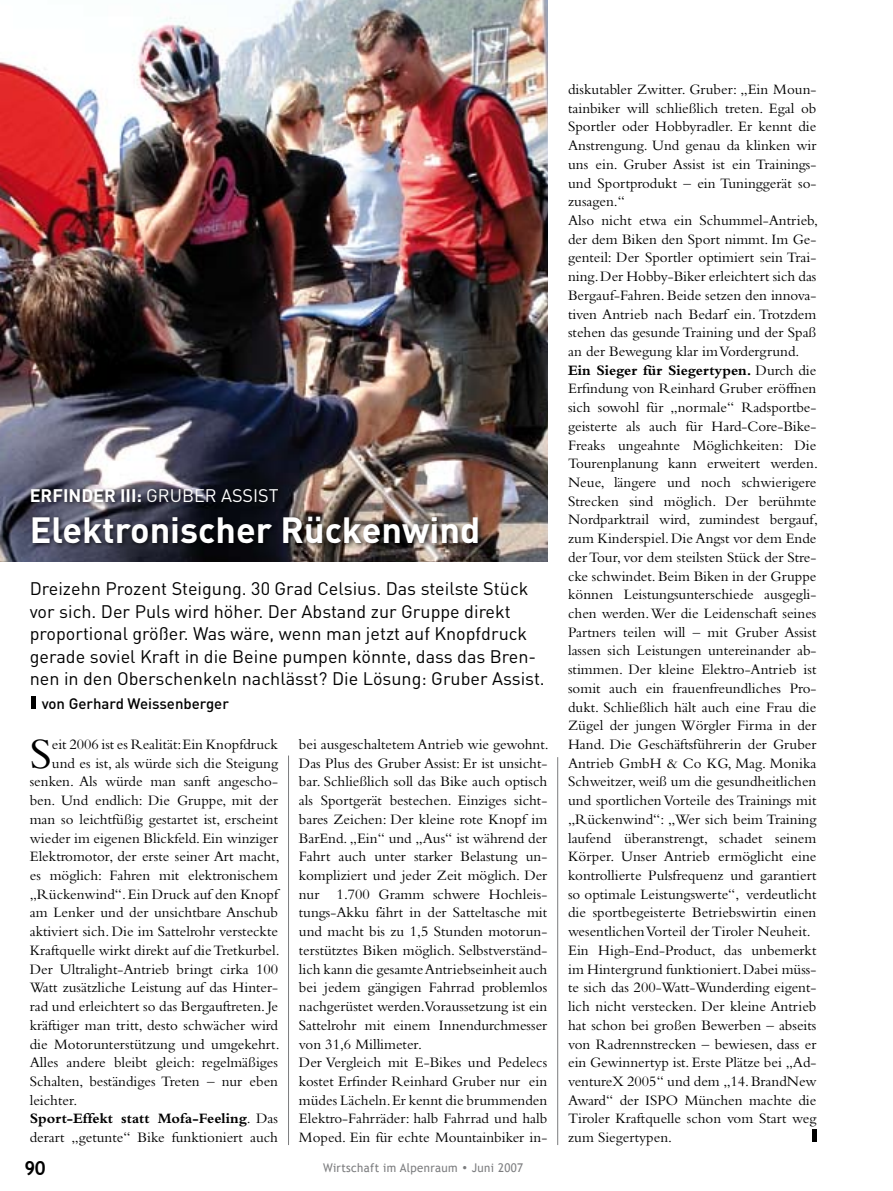
<style>
.page{position:relative;width:893px;height:1191px;background:#fff}
.page>*{position:absolute;margin:0;border:0;box-sizing:border-box;transform-origin:0 0}
.t1{font:45.15px "Bembo";color:#000}
.t2{font:700 36px "DIN";color:#fff}
.t3{font:700 19.5px "Trebuchet MS";color:#000;scale:.95 1}
.t4{font:18px/22.5px "DIN";color:#000}
.t5{font:700 18px "DIN";color:#fff}
.t6{font:15px/18.8px "Bembo";color:#000}
.t7{font:700 15px "Bembo";color:#000}
.t8{font:500 15px "DIN";color:#000}
.t9{font:12px "Trebuchet MS";letter-spacing:.03em;color:#7b7c7e;scale:.95 1}
.s1{font-weight:400}
.s2{font-weight:700}
</style>
<div class="page">
<img style="left:0;top:0;width:547px;height:562px">
<hr style="left:812px;top:1129px;width:4px;height:13px;background:#000">
<hr style="left:288px;top:755px;width:1px;height:390px;background:#7b7c7e">
<hr style="left:557px;top:757px;width:1px;height:388px;background:#7b7c7e">
<div style="left:31px;top:696px;width:5px;height:13px;background:#000"></div>
<div style="left:28px;top:485px;width:457px;height:65px;background:#000;opacity:.75"></div>
<p class="t5" style="left:30px;top:484px;width:250px">Erfinder III: <span class="s1">Grub er Assist</span></p>
<h2 class="t2" style="left:30px;top:506px;width:452px">Elektronischer Rückenwind</h2>
<p class="t4" style="left:30px;top:577px;width:517px">Dreizehn Prozent Steigung. 30 Grad Celsius. Das steilste Stück vor sich. Der Puls wird höher. Der Abstand zur Gruppe direkt proportional größer. Was wäre, wenn man jetzt auf Knopfdruck gerade soviel Kraft in die Beine pumpen könnte, dass das Bren&shy;nen in den Oberschenkeln nachlässt? Die Lösung: Gruber Assist.</p>
<p class="t8" style="left:42px;top:694px;width:189px">von Gerhard Weissenberger</p>
<h1 class="t1" style="left:30px;top:727px;width:24px">S</h1>
<p class="t6" style="left:52px;top:734px;width:228px">eit 2006 ist es Realität: Ein Knopfdruck</p>
<p class="t6" style="left:52px;top:753px;width:228px">und es ist, als würde sich die Steigung</p>
<p class="t6" style="left:30px;top:772px;width:250px">senken. Als würde man sanft angescho-</p>
<p class="t6" style="left:30px;top:791px;width:250px">ben. Und endlich: Die Gruppe, mit der</p>
<p class="t6" style="left:30px;top:809px;width:250px">man so leichtfüßig gestartet ist, erscheint</p>
<p class="t6" style="left:30px;top:828px;width:250px">wieder im eigenen Blickfeld. Ein winziger</p>
<p class="t6" style="left:30px;top:847px;width:251px">Elektromotor, der erste seiner Art macht,</p>
<p class="t6" style="left:30px;top:865px;width:250px">es möglich: Fahren mit elektronischem</p>
<p class="t6" style="left:30px;top:884px;width:250px">„Rückenwind“. Ein Druck auf den Knopf</p>
<p class="t6" style="left:30px;top:903px;width:250px">am Lenker und der unsichtbare Anschub</p>
<p class="t6" style="left:30px;top:922px;width:250px">aktiviert sich. Die im Sattelrohr versteckte</p>
<p class="t6" style="left:30px;top:940px;width:251px">Kraftquelle wirkt direkt auf die Tretkurbel.</p>
<p class="t6" style="left:30px;top:959px;width:250px">Der Ultralight-Antrieb bringt cirka 100</p>
<p class="t6" style="left:30px;top:978px;width:250px">Watt zusätzliche Leistung auf das Hinter-</p>
<p class="t6" style="left:30px;top:996px;width:250px">rad und erleichtert so das Bergauftreten. Je</p>
<p class="t6" style="left:30px;top:1015px;width:250px">kräftiger man tritt, desto schwächer wird</p>
<p class="t6" style="left:30px;top:1034px;width:251px">die Motorunterstützung und umgekehrt.</p>
<p class="t6" style="left:30px;top:1052px;width:250px">Alles andere bleibt gleich: regelmäßiges</p>
<p class="t6" style="left:30px;top:1071px;width:250px">Schalten, beständiges Treten – nur eben</p>
<p class="t6" style="left:30px;top:1090px;width:49px">leichter.</p>
<p class="t7" style="left:30px;top:1110px;width:250px">Sport-Effekt statt Mofa-Feeling<span class="s1">. Das</span></p>
<p class="t6" style="left:30px;top:1127px;width:250px">derart „getunte“ Bike funktioniert auch</p>
<p class="t6" style="left:299px;top:734px;width:251px">bei ausgeschaltetem Antrieb wie gewohnt.<br>Das Plus des Gruber Assist: Er ist unsicht&shy;bar. Schließlich soll das Bike auch optisch als Sportgerät bestechen. Einziges sicht&shy;bares Zeichen: Der kleine rote Knopf im BarEnd. „Ein“ und „Aus“ ist während der Fahrt auch unter starker Belastung un&shy;kompliziert und jeder Zeit möglich. Der nur 1.700 Gramm schwere Hochleis&shy;tungs-Akku fährt in der Satteltasche mit und macht bis zu 1,5 Stunden motorun&shy;terstütztes Biken möglich. Selbstverständ&shy;lich kann die gesamte Antriebseinheit auch bei jedem gängigen Fahrrad problemlos nachgerüstet werden.Voraussetzung ist ein Sattelrohr mit einem Innendurchmesser von 31,6 Millimeter.<br>Der Vergleich mit E-Bikes und Pedelecs kostet Erfinder Reinhard Gruber nur ein müdes Lächeln. Er kennt die brummenden Elektro-Fahrräder: halb Fahrrad und halb Moped. Ein für echte Mountainbiker in-</p>
<h3 class="t3" style="left:24px;top:1155px;width:24px">90</h3>
<p class="t9" style="left:323px;top:1160px;width:212px">Wirtschaft im Alpenraum • Juni 2007</p>
<p class="t6" style="left:568px;top:80px;width:251px">diskutabler Zwitter. Gruber: „Ein Moun&shy;tainbiker will schließlich treten. Egal ob Sportler oder Hobbyradler. Er kennt die Anstrengung. Und genau da klinken wir uns ein. Gruber Assist ist ein Trainings&shy;und Sportprodukt – ein Tuninggerät so&shy;zusagen.“<br>Also nicht etwa ein Schummel-Antrieb, der dem Biken den Sport nimmt. Im Ge&shy;genteil: Der Sportler optimiert sein Trai&shy;ning. Der Hobby-Biker erleichtert sich das Bergauf-Fahren. Beide setzen den innova&shy;tiven Antrieb nach Bedarf ein. Trotzdem stehen das gesunde Training und der Spaß an der Bewegung klar im Vordergrund.<br><span class="s2">Ein Sieger für Siegertypen.</span> Durch die Erfindung von Reinhard Gruber eröffnen sich sowohl für „normale“ Radsportbe&shy;geisterte als auch für Hard-Core-Bike-Freaks ungeahnte Möglichkeiten: Die Tourenplanung kann erweitert werden.<br>Neue, längere und noch schwierigere Strecken sind möglich. Der berühmte Nordparktrail wird, zumindest bergauf, zum Kinderspiel. Die Angst vor dem Ende der Tour, vor dem steilsten Stück der Stre&shy;cke schwindet. Beim Biken in der Gruppe können Leistungsunterschiede ausgegli&shy;chen werden. Wer die Leidenschaft seines Partners teilen will – mit Gruber Assist lassen sich Leistungen untereinander ab&shy;stimmen. Der kleine Elektro-Antrieb ist somit auch ein frauenfreundliches Pro&shy;dukt. Schließlich hält auch eine Frau die Zügel der jungen Wörgler Firma in der Hand. Die Geschäftsführerin der Gruber Antrieb GmbH &amp; Co KG, Mag. Monika Schweitzer, weiß um die gesundheitlichen und sportlichen Vorteile des Trainings mit „Rückenwind“: „Wer sich beim Training laufend überanstrengt, schadet seinem Körper. Unser Antrieb ermöglicht eine kontrollierte Pulsfrequenz und garantiert so optimale Leistungswerte“, verdeutlicht die sportbegeisterte Betriebswirtin einen wesentlichen Vorteil der Tiroler Neuheit.<br>Ein High-End-Product, das unbemerkt im Hintergrund funktioniert. Dabei müss&shy;te sich das 200-Watt-Wunderding eigent&shy;lich nicht verstecken. Der kleine Antrieb hat schon bei großen Bewerben – abseits von Radrennstrecken – bewiesen, dass er ein Gewinnertyp ist. Erste Plätze bei „Ad&shy;ventureX 2005“ und dem „14. BrandNew Award“ der ISPO München machte die Tiroler Kraftquelle schon vom Start weg zum Siegertypen.</p>
</div>
